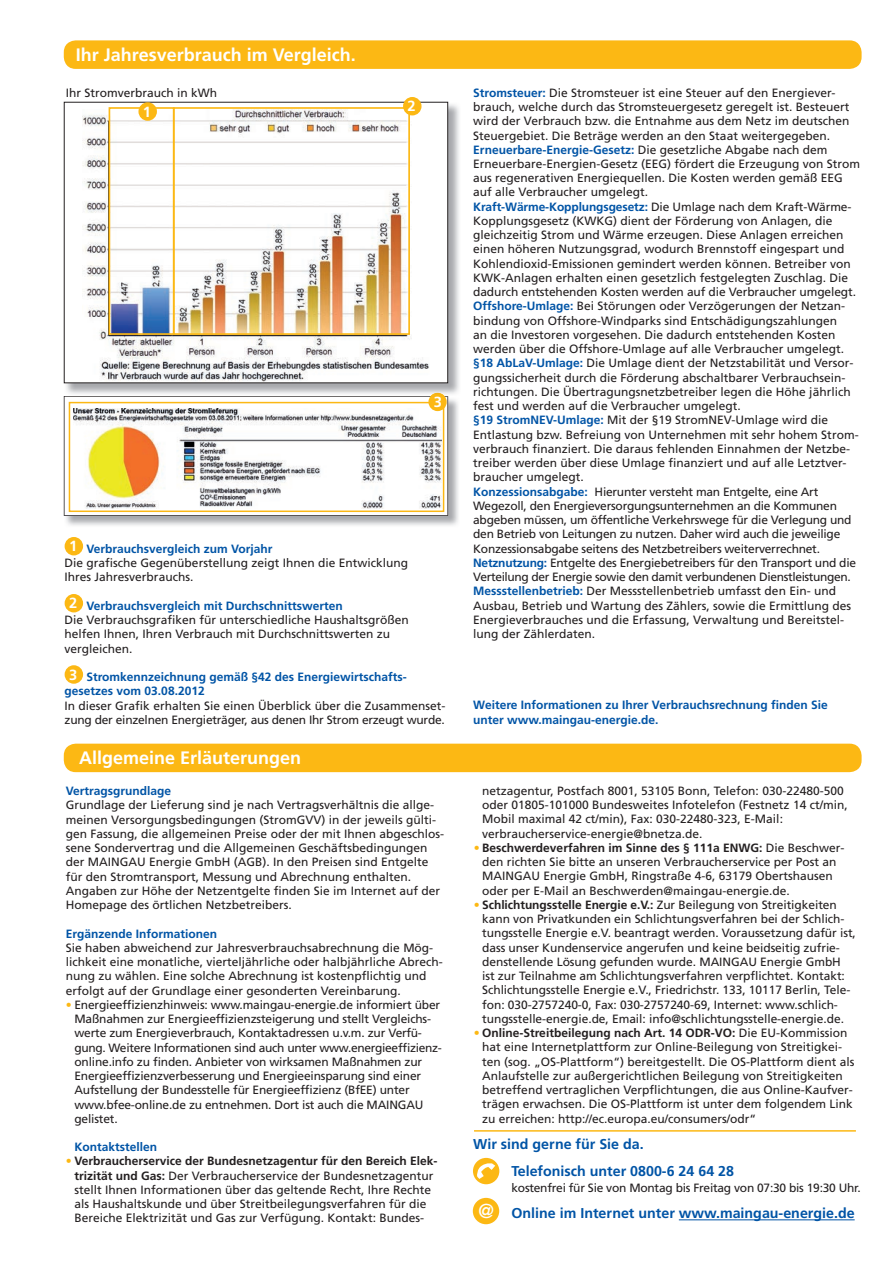
<style>
.page{position:relative;width:893px;height:1263px;background:#fff}
.page>*{position:absolute;margin:0;border:0;box-sizing:border-box;transform-origin:0 0}
.t1{font:20.25px "Frutiger";color:#fff}
.t2{font:700 18px "Frutiger";color:#fff}
.t3{font:700 14.7px "Frutiger";color:#fff}
.t4{font:700 14.25px/26.2px "Frutiger";color:#0154a6}
.t5{font:12px/14.2px "Frutiger";color:#231f20}
.t6{font:700 12px/14.2px "Frutiger";color:#0154a6}
.t7{font:12px/14.2px "Frutiger";letter-spacing:-.02em;color:#231f20}
.s1{font-weight:700;font-size:14.7px;color:#fff}
.s2{font-weight:700;color:#0154a6}
.s3{font-size:14.7px;color:#fff}
.s4{color:#fcb814}
.s5{font-weight:700}
</style>
<div class="page">
<div style="left:473px;top:1158px;width:26px;height:26px;background:#fcb814;border-radius:50%"></div>
<svg style="left:477px;top:1163px;width:18px;height:16px"></svg>
<div style="left:473px;top:1198px;width:26px;height:26px;background:#fcb814;border-radius:50%"></div>
<hr style="left:679px;top:1219px;width:176px;height:1px;background:#0154a6">
<div style="left:64px;top:40px;width:798px;height:29px;background:#fcb814;border-radius:12px"></div>
<div style="left:65px;top:537px;width:18px;height:18px;background:#fcb814;border-radius:50%"></div>
<div style="left:65px;top:594px;width:18px;height:18px;background:#fcb814;border-radius:50%"></div>
<div style="left:65px;top:665px;width:18px;height:19px;background:#fcb814;border-radius:50%"></div>
<div style="left:64px;top:744px;width:798px;height:28px;background:#fcb814;border-radius:12px"></div>
<hr style="left:474px;top:1130px;width:382px;height:1px;background:#fcb814">
<img style="left:64px;top:102px;width:395px;height:424px">
<svg style="left:64px;top:396px;width:384px;height:120px"></svg>
<div style="left:69px;top:402px;width:375px;height:110px;border:2px solid #fcb814"></div>
<div style="left:428px;top:393px;width:19px;height:18px;background:#fcb814;border-radius:50%"></div>
<img style="left:431px;top:393px;width:14px;height:3px">
<div style="left:64px;top:102px;width:384px;height:281px;background:#fff"></div>
<img style="left:83px;top:109px;width:346px;height:272px">
<div style="left:173px;top:107px;width:237px;height:228px;border:2px solid #fcb814"></div>
<div style="left:109px;top:107px;width:66px;height:228px;border:2px solid #fcb814"></div>
<div style="left:138px;top:102px;width:19px;height:19px;background:#fcb814;border-radius:50%"></div>
<div style="left:403px;top:97px;width:18px;height:18px;background:#fcb814;border-radius:50%"></div>
<h2 class="t2" style="left:76px;top:44px;width:281px">Ihr Jahresverbrauch im Vergleich.</h2>
<p class="t5" style="left:66px;top:85px;width:153px">Ihr Stromverbrauch in kWh</p>
<p class="t3" style="left:143px;top:103px;width:10px">1</p>
<p class="t3" style="left:408px;top:98px;width:10px">2</p>
<p class="t3" style="left:434px;top:393px;width:10px">3</p>
<p class="t5" style="left:65px;top:541px;width:345px;text-indent:4px"><span class="s1">1</span> <span class="s2">Verbrauchsvergleich zum Vorjahr<br></span>Die grafische Gegenüberstellung zeigt Ihnen die Entwicklung<br>Ihres Jahresverbrauchs.</p>
<p class="t5" style="left:65px;top:598px;width:346px;text-indent:4px"><span class="s1">2</span> <span class="s2">Verbrauchsvergleich mit Durchschnittswerten<br></span>Die Verbrauchsgrafiken für unterschiedliche Haushaltsgrößen helfen Ihnen, Ihren Verbrauch mit Durchschnittswerten zu vergleichen.</p>
<p class="t6" style="left:65px;top:670px;width:344px;text-indent:4px"><span class="s3">3</span> Stromkennzeichnung gemäß §42 des Energiewirtschafts - gesetzes vom 03.08.2012</p>
<p class="t7" style="left:65px;top:698px;width:382px">In dieser Grafik erhalten Sie einen Überblick über die Zusammenset&shy;zung der einzelnen Energieträger, aus denen Ihr Strom erzeugt wurde.</p>
<h2 class="t2" style="left:79px;top:747px;width:224px">Allgemeine Erläuterungen</h2>
<p class="t6" style="left:66px;top:784px;width:107px">Vertragsgrundlage</p>
<p class="t5" style="left:66px;top:798px;width:380px">Grundlage der Lieferung sind je nach Vertragsverhältnis die allge&shy;meinen Versorgungsbedingungen (StromGVV) in der jeweils gülti&shy;gen Fassung, die allgemeinen Preise oder der mit Ihnen abgeschlos&shy;sene Sondervertrag und die Allgemeinen Geschäftsbedingungen der MAINGAU Energie GmbH (AGB). In den Preisen sind Entgelte für den Stromtransport, Messung und Abrechnung enthalten.<br>Angaben zur Höhe der Netzentgelte finden Sie im Internet auf der Homepage des örtlichen Netzbetreibers.</p>
<p class="t6" style="left:66px;top:926px;width:153px">Ergänzende Informationen</p>
<p class="t5" style="left:66px;top:940px;width:378px">Sie haben abweichend zur Jahresverbrauchsabrechnung die Mög&shy;lichkeit eine monatliche, vierteljährliche oder halbjährliche Abrech&shy;nung zu wählen. Eine solche Abrechnung ist kostenpflichtig und erfolgt auf der Grundlage einer gesonderten Vereinbarung.</p>
<p class="t5" style="left:74px;top:997px;width:369px;text-indent:-9px"><span class="s4">•</span> Energieeffizienzhinweis: www.maingau-energie.de informiert über Maßnahmen zur Energieeffizienzsteigerung und stellt Vergleichs&shy;werte zum Energieverbrauch, Kontaktadressen u.v.m. zur Verfü&shy;gung. Weitere Informationen sind auch unter www.energieeffizienz&shy;online.info zu finden. Anbieter von wirksamen Maßnahmen zur Energieeffizienzverbesserung und Energieeinsparung sind einer Aufstellung der Bundesstelle für Energieeffizienz (BfEE) unter www.bfee-online.de zu entnehmen. Dort ist auch die MAINGAU gelistet.</p>
<p class="t6" style="left:74px;top:1140px;width:84px">Kontaktstellen</p>
<p class="t5" style="left:66px;top:1154px;width:373px;text-align:center"><span class="s4">•</span> <span class="s5">Verbraucherservice der Bundesnetzagentur für den Bereich Elek&shy;trizität und Gas:</span> Der Verbraucherservice der Bundesnetzagentur stellt Ihnen Informationen über das geltende Recht, Ihre Rechte als Haushaltskunde und über Streitbeilegungsverfahren für die Bereiche Elektrizität und Gas zur Verfügung. Kontakt: Bundes-</p>
<p class="t5" style="left:473px;top:85px;width:388px"><span class="s2">Stromsteuer:</span> Die Stromsteuer ist eine Steuer auf den Energiever&shy;brauch, welche durch das Stromsteuergesetz geregelt ist. Besteuert wird der Verbrauch bzw. die Entnahme aus dem Netz im deutschen Steuergebiet. Die Beträge werden an den Staat weitergegeben.<br><span class="s2">Erneuerbare-Energie-Gesetz:</span> Die gesetzliche Abgabe nach dem Erneuerbare-Energien-Gesetz (EEG) fördert die Erzeugung von Strom aus regenerativen Energiequellen. Die Kosten werden gemäß EEG auf alle Verbraucher umgelegt.<br><span class="s2">Kraft-Wärme-Kopplungsgesetz:</span> Die Umlage nach dem Kraft-Wärme-Kopplungsgesetz (KWKG) dient der Förderung von Anlagen, die gleichzeitig Strom und Wärme erzeugen. Diese Anlagen erreichen einen höheren Nutzungsgrad, wodurch Brennstoff eingespart und Kohlendioxid-Emissionen gemindert werden können. Betreiber von KWK-Anlagen erhalten einen gesetzlich festgelegten Zuschlag. Die dadurch entstehenden Kosten werden auf die Verbraucher umgelegt.<br><span class="s2">Offshore-Umlage:</span> Bei Störungen oder Verzögerungen der Netzan&shy;bindung von Offshore-Windparks sind Entschädigungszahlungen<br>an die Investoren vorgesehen. Die dadurch entstehenden Kosten werden über die Offshore-Umlage auf alle Verbraucher umgelegt. <span class="s2">§18 AbLaV-Umlage:</span> Die Umlage dient der Netzstabilität und Versor&shy;gungssicherheit durch die Förderung abschaltbarer Verbrauchsein&shy;richtungen. Die Übertragungsnetzbetreiber legen die Höhe jährlich fest und werden auf die Verbraucher umgelegt.<br><span class="s2">§19 StromNEV-Umlage:</span> Mit der §19 StromNEV-Umlage wird die Entlastung bzw. Befreiung von Unternehmen mit sehr hohem Strom&shy;verbrauch finanziert. Die daraus fehlenden Einnahmen der Netzbe&shy;treiber werden über diese Umlage finanziert und auf alle Letztver&shy;braucher umgelegt.<br><span class="s2">Konzessionsabgabe:</span> Hierunter versteht man Entgelte, eine Art Wegezoll, den Energieversorgungsunternehmen an die Kommunen abgeben müssen, um öffentliche Verkehrswege für die Verlegung und den Betrieb von Leitungen zu nutzen. Daher wird auch die jeweilige Konzessionsabgabe seitens des Netzbetreibers weiterverrechnet.<br><span class="s2">Netznutzung:</span> Entgelte des Energiebetreibers für den Transport und die Verteilung der Energie sowie den damit verbundenen Dienstleistungen.<br><span class="s2">Messstellenbetrieb:</span> Der Messstellenbetrieb umfasst den Ein- und Ausbau, Betrieb und Wartung des Zählers, sowie die Ermittlung des Energieverbrauches und die Erfassung, Verwaltung und Bereitstel&shy;lung der Zählerdaten.</p>
<p class="t6" style="left:473px;top:698px;width:356px">Weitere Informationen zu Ihrer Verbrauchsrechnung finden Sie unter www.maingau-energie.de.</p>
<p class="t5" style="left:482px;top:783px;width:367px">netzagentur, Postfach 8001, 53105 Bonn, Telefon: 030-22480-500 oder 01805-101000 Bundesweites Infotelefon (Festnetz 14 ct/min, Mobil maximal 42 ct/min), Fax: 030-22480-323, E-Mail: verbraucherservice-energie@bnetza.de.</p>
<p class="t5" style="left:482px;top:840px;width:364px;text-indent:-9px"><span class="s4">•</span> <span class="s5">Beschwerdeverfahren im Sinne des § 111a ENWG:</span> Die Beschwer&shy;den richten Sie bitte an unseren Verbraucherservice per Post an MAINGAU Energie GmbH, Ringstraße 4-6, 63179 Obertshausen oder per E-Mail an Beschwerden@maingau-energie.de.</p>
<p class="t5" style="left:482px;top:897px;width:375px;text-indent:-9px"><span class="s4">•</span> <span class="s5">Schlichtungsstelle Energie e.V.:</span> Zur Beilegung von Streitigkeiten kann von Privatkunden ein Schlichtungsverfahren bei der Schlich&shy;tungsstelle Energie e.V. beantragt werden. Voraussetzung dafür ist, dass unser Kundenservice angerufen und keine beidseitig zufrie&shy;denstellende Lösung gefunden wurde. MAINGAU Energie GmbH ist zur Teilnahme am Schlichtungsverfahren verpflichtet. Kontakt:<br>Schlichtungsstelle Energie e.V., Friedrichstr. 133, 10117 Berlin, Tele&shy;fon: 030-2757240-0, Fax: 030-2757240-69, Internet: www.schlich&shy;tungsstelle-energie.de, Email: info@schlichtungsstelle-energie.de.</p>
<p class="t5" style="left:482px;top:1026px;width:374px;text-indent:-9px"><span class="s4">•</span> <span class="s5">Online-Streitbeilegung nach Art. 14 ODR-VO:</span> Die EU-Kommission hat eine Internetplattform zur Online-Beilegung von Streitigkei&shy;ten (sog. „OS-Plattform“) bereitgestellt. Die OS-Plattform dient als Anlaufstelle zur außergerichtlichen Beilegung von Streitigkeiten betreffend vertraglichen Verpflichtungen, die aus Online-Kaufver&shy;trägen erwachsen. Die OS-Plattform ist unter dem folgendem Link zu erreichen: http://ec.europa.eu/consumers/odr“</p>
<p class="t4" style="left:511px;top:1131px;width:224px;text-indent:-38px">Wir sind gerne für Sie da.<br>Telefonisch unter 0800-6 24 64 28</p>
<p class="t7" style="left:511px;top:1181px;width:351px">kostenfrei für Sie von Montag bis Freitag von 07:30 bis 19:30 Uhr.</p>
<p class="t4" style="left:511px;top:1200px;width:345px">Online im Internet unter www.maingau-energie.de</p>
<h1 class="t1" style="left:478px;top:1199px;width:18px">@</h1>
</div>
